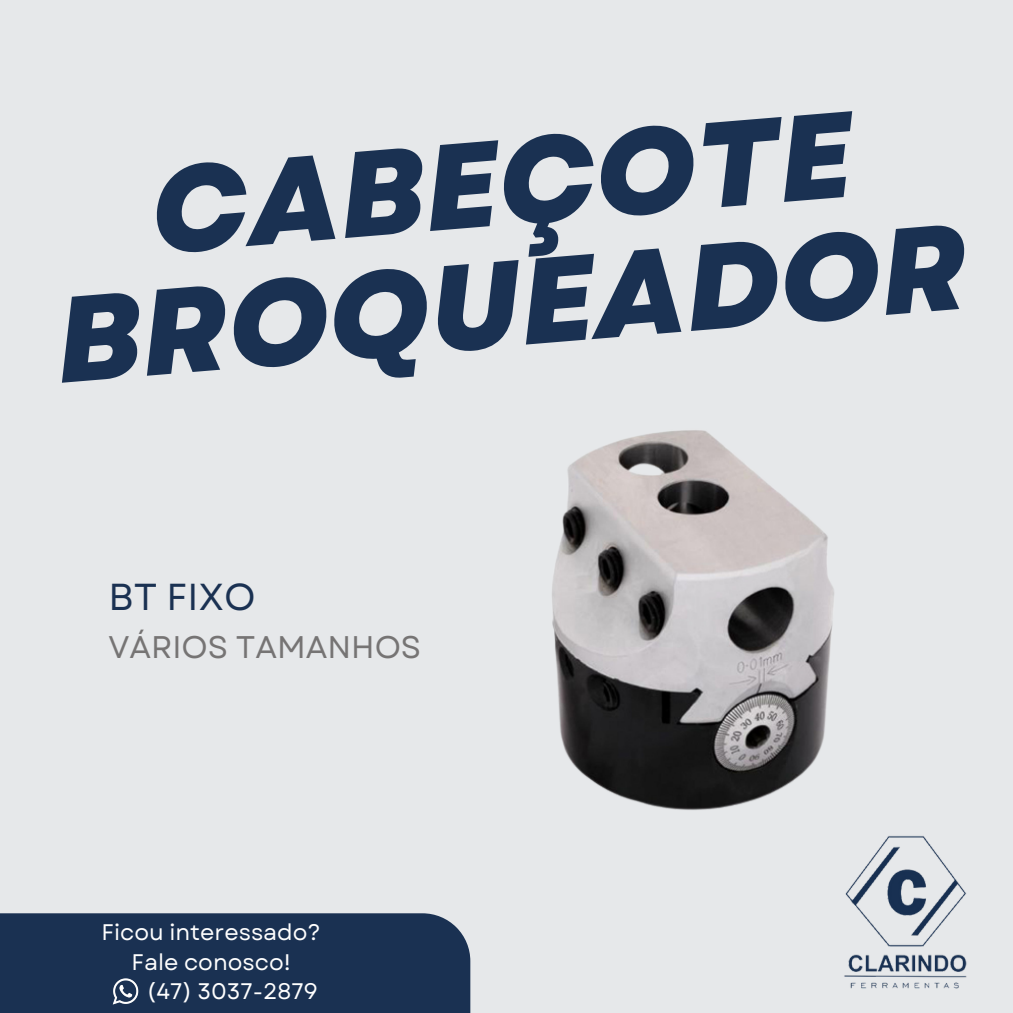
<style>
.page{position:relative;width:1013px;height:1013px;background:#fff}
.page>*{position:absolute;margin:0;border:0;box-sizing:border-box;transform-origin:0 0}
.t1{font:italic 800 121.25px/121px "Garet";color:#1a3152;text-align:center}
.t2{font:37.5px "Garet";color:#1a3152}
.t3{font:31.25px "Garet";color:#767474}
.t4{font:22.5px/31px "Garet";color:#fff;text-align:center}
</style>
<div class="page">
<div style="left:0;top:0;width:1012px;height:1012px;background:#e6e8ea"></div>
<img style="left:844px;top:866px;width:123px;height:123px">
<div style="left:0;top:913px;width:470px;height:99px;background:#1a3152"></div>
<img style="left:112px;top:978px;width:27px;height:27px">
<img style="left:552px;top:430px;width:394px;height:453px">
<h1 class="t1" style="left:40px;top:163px;width:915px;rotate:-5deg">CABEÇOTE<br>BROQUEADOR</h1>
<h2 class="t2" style="left:108px;top:570px;width:149px">BT FIXO</h2>
<h3 class="t3" style="left:108px;top:625px;width:314px">VÁRIOS TAMANHOS</h3>
<p class="t4" style="left:101px;top:916px;width:221px">Ficou interessado?<br>Fale conosco!</p>
<p class="t4" style="left:147px;top:975px;width:172px">(47) 3037-2879</p>
</div>
